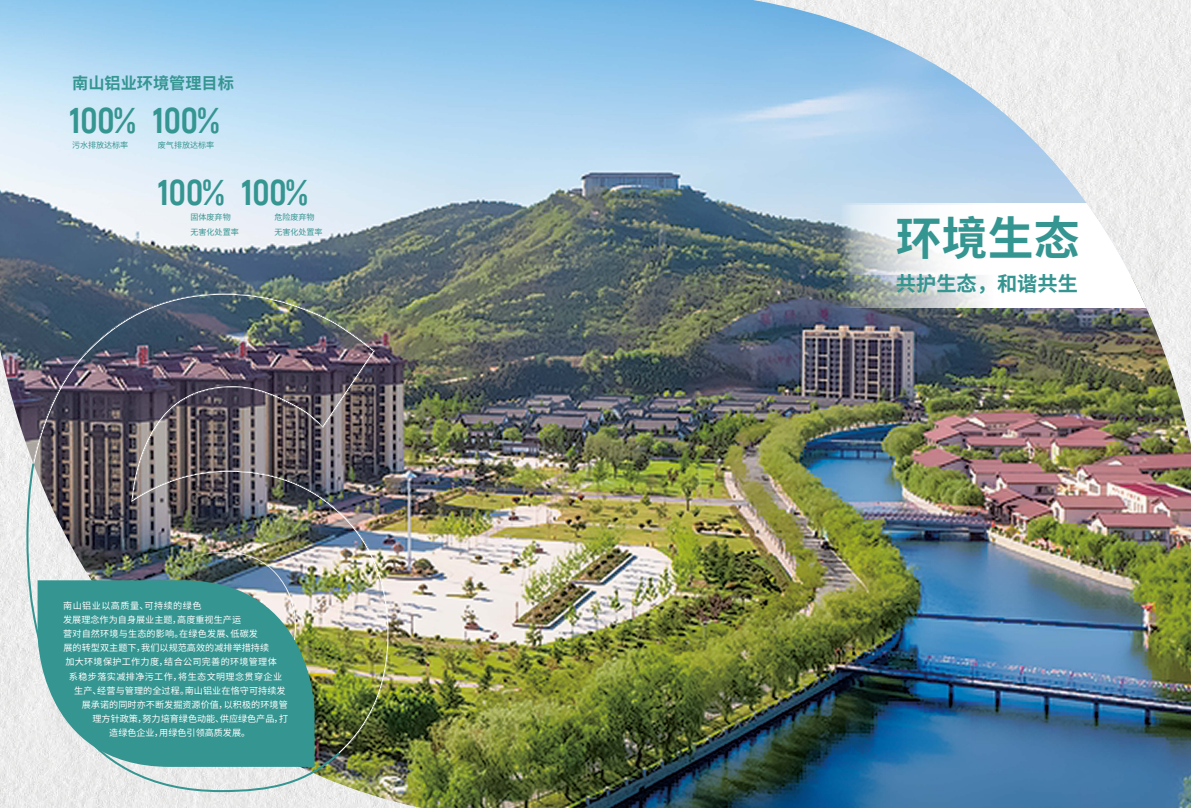
<style>
.page{position:relative;width:1191px;height:808px;background:#fff}
.page>*{position:absolute;margin:0;border:0;box-sizing:border-box;transform-origin:0 0}
.t1{font:700 45.9px "Source Han Sans CN";color:#359591}
.t2{font:800 35.7px/71.9px "Akrobat";color:#359591}
.t3{font:700 20.2px "Source Han Sans CN";color:#359591}
.t4{font:700 16.2px "Source Han Sans CN";color:#359591}
.t5{font:9.1px "Source Han Sans CN";letter-spacing:.01em;color:#fff}
.t6{font:9.1px "Source Han Sans CN";letter-spacing:.035em;color:#fff}
.t7{font:9.1px "Source Han Sans CN";letter-spacing:.04em;color:#fff}
.t8{font:9.1px "Source Han Sans CN";letter-spacing:.05em;color:#fff}
.t9{font:8.1px/14.1px "Source Han Sans CN";letter-spacing:-.01em;color:#359591}
</style>
<div class="page">
<img style="left:0;top:0;width:1191px;height:808px">
<svg style="left:49px;top:45px;width:116px;height:37px;background:#b1d9f4"></svg>
<svg style="left:839px;top:204px;width:334px;height:103px"></svg>
<svg style="left:838px;top:205px;width:291px;height:70px"></svg>
<img style="left:32px;top:293px;width:355px;height:461px">
<img style="left:25px;top:461px;width:317px;height:332px">
<h3 class="t4" style="left:72px;top:74px;width:163px">南山铝业环境管理目标</h3>
<h2 class="t2" style="left:158px;top:84px;width:151px;text-indent:-89px">100% 100%<br>100% 100%</h2>
<p class="t9" style="left:72px;top:139px;width:58px">污水排放达标率</p>
<p class="t9" style="left:158px;top:139px;width:58px">废气排放达标率</p>
<p class="t9" style="left:191px;top:210px;width:50px">固体废弃物无害化处置率</p>
<p class="t9" style="left:274px;top:210px;width:50px">危险废弃物无害化处置率</p>
<p class="t8" style="left:63px;top:600px;width:140px">南山铝业以高质量、可持续的绿色</p>
<p class="t5" style="left:63px;top:614px;width:179px">发展理念作为自身展业主题，高度重视生产运</p>
<p class="t5" style="left:63px;top:629px;width:196px">营对自然环境与生态的影响。在绿色发展、低碳发</p>
<p class="t5" style="left:63px;top:643px;width:207px">展的转型双主题下，我们以规范高效的减排举措持续</p>
<p class="t6" style="left:65px;top:657px;width:213px">加大环境保护工作力度，结合公司完善的环境管理体</p>
<p class="t7" style="left:69px;top:671px;width:215px">系稳步落实减排净污工作，将生态文明理念贯穿企业</p>
<p class="t5" style="left:74px;top:685px;width:213px">生产、经营与管理的全过程。南山铝业在恪守可持续发</p>
<p class="t5" style="left:82px;top:699px;width:208px">展承诺的同时亦不断发掘资源价值，以积极的环境管</p>
<p class="t5" style="left:92px;top:713px;width:197px">理方针政策，努力培育绿色动能、供应绿色产品，打</p>
<p class="t5" style="left:109px;top:728px;width:143px">造绿色企业，用绿色引领高质发展。</p>
<h1 class="t1" style="left:896px;top:212px;width:185px">环境生态</h1>
<h3 class="t3" style="left:896px;top:272px;width:183px">共护生态，和谐共生</h3>
</div>
